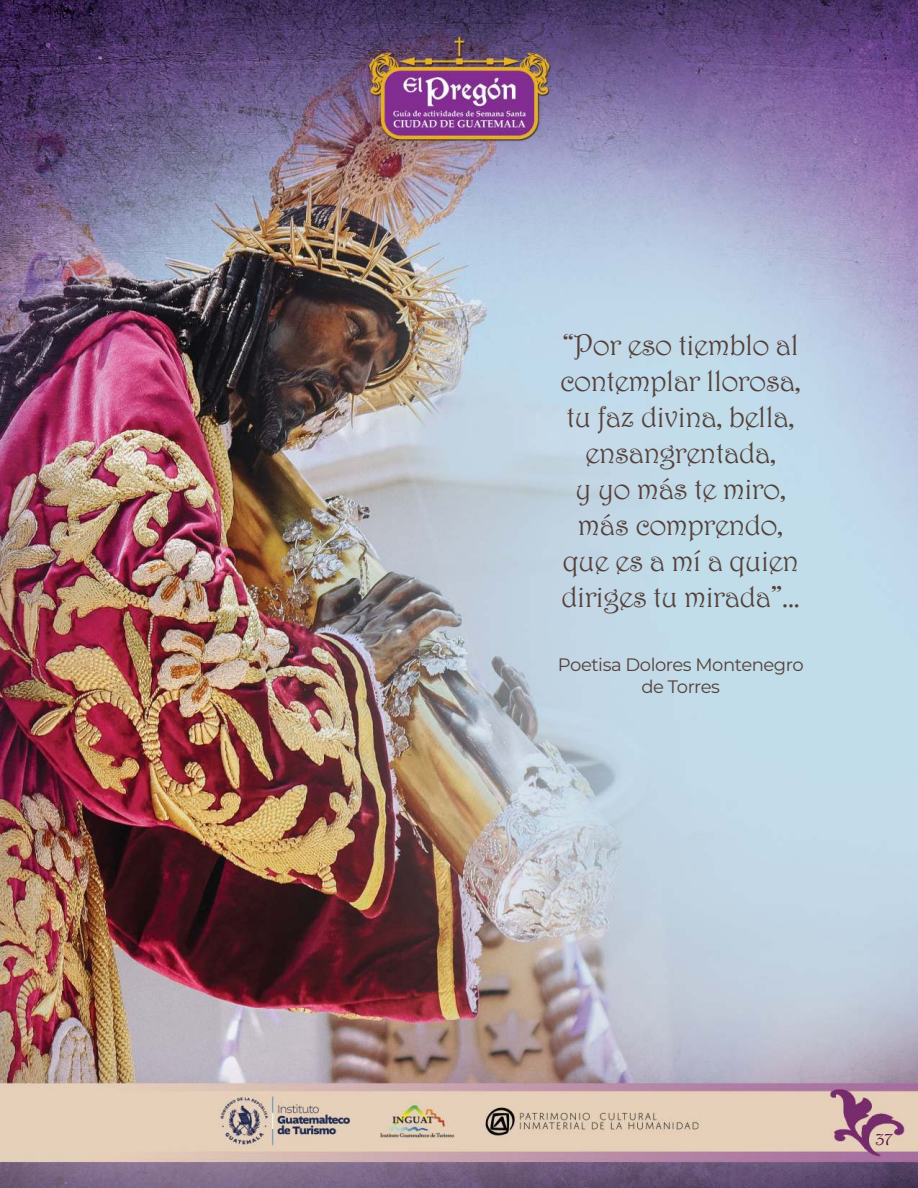
<style>
.page{position:relative;width:918px;height:1188px;background:#fff}
.page>*{position:absolute;margin:0;border:0;box-sizing:border-box;transform-origin:0 0}
.t1{font:30px/36px "Harrington";letter-spacing:-.025em;color:#54403a;text-align:center}
.t2{font:18px/21.6px "Montserrat";letter-spacing:-.025em;color:#54403a;text-align:center}
.t3{font:18px "Harrington";color:#51023a}
</style>
<div class="page">
<img style="left:0;top:0;width:918px;height:1188px">
<p class="t1" style="left:560px;top:326px;width:243px">“Por eso tiemblo al contemplar llorosa, tu faz divina, bella, ensangrentada,<br>y yo más te miro, más comprendo, que es a mí a quien diriges tu mirada”...</p>
<p class="t2" style="left:558px;top:654px;width:247px">Poetisa Dolores Montenegro de Torres</p>
<p class="t3" style="left:876px;top:1129px;width:18px">37</p>
</div>
